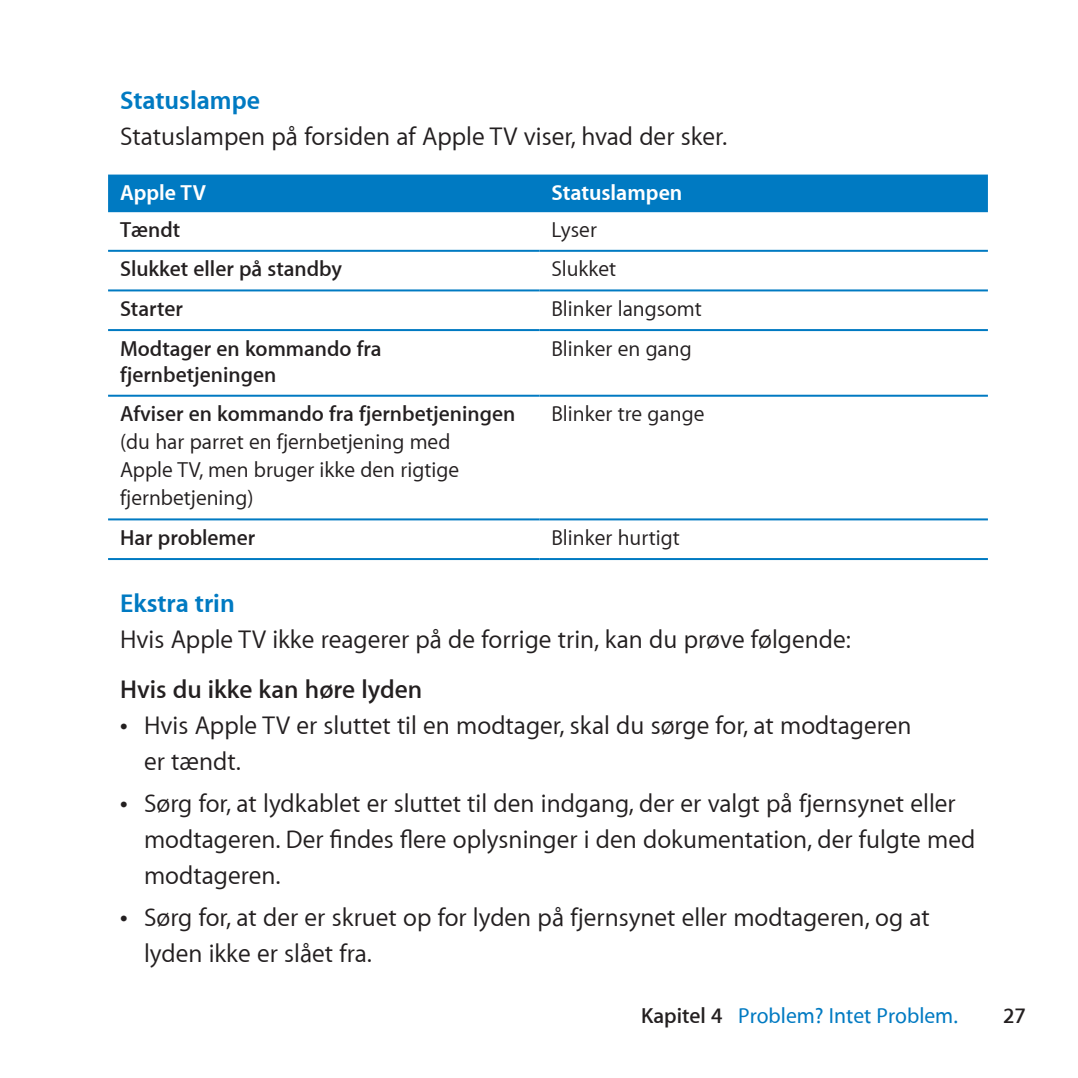
<style>
.page{position:relative;width:1078px;height:1078px;background:#fff}
.page>*{position:absolute;margin:0;border:0;box-sizing:border-box;transform-origin:0 0}
.t1{font:26px/36px "Myriad Set Text";color:#231f20}
.t2{font:600 26px "Myriad Set";color:#231f20}
.t3{font:700 26px "Myriad Set";color:#007ac2}
.t4{font:22px/28px "Myriad Set Text";color:#231f20}
.t5{font:600 22px/26px "Myriad Set";color:#231f20}
.t6{font:500 22px "Myriad Set";color:#007ac2}
.t7{font:700 22px "Myriad Set";color:#fff}
.s1{font-family:"Apple Icon Four";font-size:24px}
.s2{font-weight:600;color:#231f20}
</style>
<div class="page">
<div style="left:108px;top:174px;width:879px;height:38px;background:#007ac2"></div>
<hr style="left:108px;top:289px;width:431px;height:2px;background:#007ac2">
<hr style="left:539px;top:289px;width:448px;height:2px;background:#007ac2">
<hr style="left:108px;top:329px;width:431px;height:2px;background:#007ac2">
<hr style="left:539px;top:329px;width:448px;height:2px;background:#007ac2">
<hr style="left:108px;top:394px;width:431px;height:2px;background:#007ac2">
<hr style="left:539px;top:394px;width:448px;height:2px;background:#007ac2">
<hr style="left:108px;top:518px;width:431px;height:2px;background:#007ac2">
<hr style="left:539px;top:518px;width:448px;height:2px;background:#007ac2">
<hr style="left:108px;top:558px;width:431px;height:2px;background:#007ac2">
<hr style="left:539px;top:558px;width:448px;height:2px;background:#007ac2">
<hr style="left:108px;top:250px;width:431px;height:2px;background:#007ac2">
<hr style="left:539px;top:250px;width:448px;height:2px;background:#007ac2">
<p class="t3" style="left:120px;top:84px;width:141px">Statuslampe</p>
<p class="t1" style="left:120px;top:117px;width:608px">Statuslampen på forsiden af Apple TV viser, hvad der sker.</p>
<p class="t7" style="left:120px;top:179px;width:87px">Apple TV</p>
<p class="t7" style="left:551px;top:179px;width:132px">Statuslampen</p>
<p class="t5" style="left:120px;top:216px;width:62px">Tændt</p>
<p class="t4" style="left:551px;top:215px;width:47px">Lyser</p>
<p class="t5" style="left:120px;top:255px;width:223px">Slukket eller på standby</p>
<p class="t4" style="left:551px;top:254px;width:66px">Slukket</p>
<p class="t5" style="left:120px;top:295px;width:64px">Starter</p>
<p class="t4" style="left:551px;top:294px;width:152px">Blinker langsomt</p>
<p class="t5" style="left:120px;top:335px;width:263px">Modtager en kommando fra fjernbetjeningen</p>
<p class="t4" style="left:551px;top:334px;width:142px">Blinker en gang</p>
<p class="t5" style="left:120px;top:400px;width:396px">Afviser en kommando fra fjernbetjeningen</p>
<p class="t4" style="left:120px;top:427px;width:340px">(du har parret en fjernbetjening med<br>Apple TV, men bruger ikke den rigtige fjernbetjening)</p>
<p class="t4" style="left:551px;top:399px;width:154px">Blinker tre gange</p>
<p class="t5" style="left:120px;top:524px;width:137px">Har problemer</p>
<p class="t4" style="left:551px;top:523px;width:130px">Blinker hurtigt</p>
<p class="t3" style="left:120px;top:587px;width:116px">Ekstra trin</p>
<p class="t1" style="left:120px;top:620px;width:732px">Hvis Apple TV ikke reagerer på de forrige trin, kan du prøve følgende:</p>
<p class="t2" style="left:120px;top:673px;width:303px">Hvis du ikke kan høre lyden</p>
<p class="t1" style="left:144px;top:706px;width:768px;text-indent:-24px"><span class="s1">Â</span> Hvis Apple TV er sluttet til en modtager, skal du sørge for, at modtageren er tændt.</p>
<p class="t1" style="left:144px;top:784px;width:832px;text-indent:-24px"><span class="s1">Â</span> Sørg for, at lydkablet er sluttet til den indgang, der er valgt på fjernsynet eller modtageren. Der findes flere oplysninger i den dokumentation, der fulgte med modtageren.</p>
<p class="t1" style="left:144px;top:898px;width:787px;text-indent:-24px"><span class="s1">Â</span> Sørg for, at der er skruet op for lyden på fjernsynet eller modtageren, og at lyden ikke er slået fra.</p>
<p class="t6" style="left:641px;top:1001px;width:318px"><span class="s2">Kapitel 4</span> Problem? Intet Problem.</p>
<p class="t5" style="left:1002px;top:1001px;width:24px">27</p>
</div>
